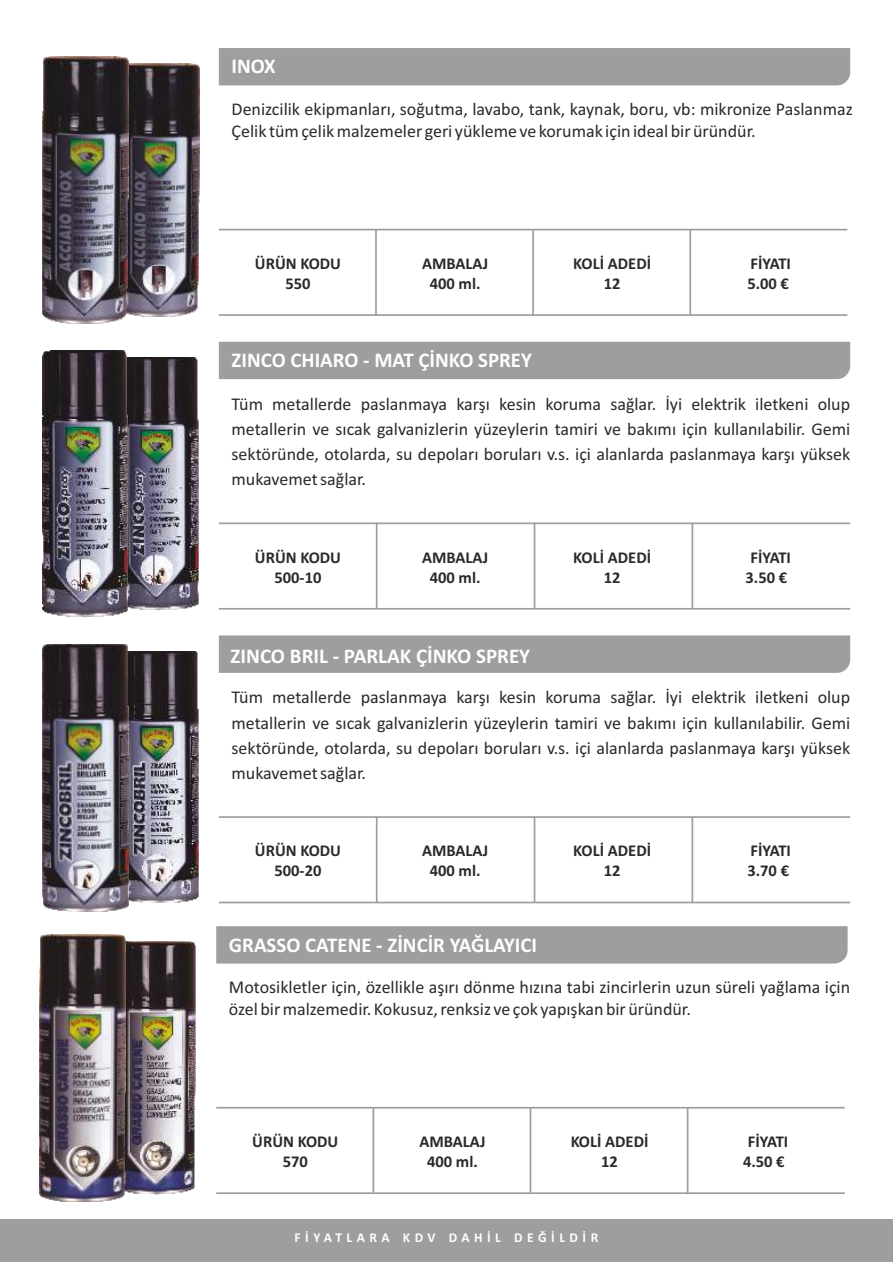
<style>
.page{position:relative;width:893px;height:1263px;background:#fff}
.page>*{position:absolute;margin:0;border:0;box-sizing:border-box;transform-origin:0 0}
.t1{font:700 21px "Calibri";color:#fefefe}
.t2{font:18px/25.2px "Calibri";color:#2b2a29}
.t3{font:700 16.5px/20.1px "Calibri";color:#2b2a29;text-align:center}
.t4{font:700 13.5px "Calibri";letter-spacing:.335em;color:#fefefe}
</style>
<div class="page">
<img style="left:128px;top:651px;width:71px;height:253px">
<img style="left:128px;top:357px;width:71px;height:253px">
<img style="left:128px;top:64px;width:71px;height:252px">
<div style="left:219px;top:48px;width:631px;height:37px;background:#9d9e9e"></div>
<div style="left:219px;top:342px;width:631px;height:37px;background:#9d9e9e"></div>
<div style="left:219px;top:635px;width:631px;height:38px;background:#9d9e9e"></div>
<div style="left:0;top:1219px;width:893px;height:43px;background:#9d9e9e"></div>
<hr style="left:219px;top:522px;width:631px;height:2px;background:#9d9e9e">
<hr style="left:219px;top:816px;width:631px;height:2px;background:#9d9e9e">
<hr style="left:219px;top:229px;width:628px;height:1px;background:#9d9e9e">
<hr style="left:375px;top:230px;width:2px;height:85px;background:#9d9e9e">
<hr style="left:532px;top:230px;width:2px;height:85px;background:#9d9e9e">
<hr style="left:689px;top:230px;width:2px;height:85px;background:#9d9e9e">
<hr style="left:219px;top:314px;width:628px;height:2px;background:#9d9e9e">
<hr style="left:376px;top:523px;width:2px;height:86px;background:#9d9e9e">
<hr style="left:534px;top:523px;width:1px;height:86px;background:#9d9e9e">
<hr style="left:691px;top:523px;width:2px;height:86px;background:#9d9e9e">
<hr style="left:219px;top:608px;width:631px;height:2px;background:#9d9e9e">
<hr style="left:376px;top:817px;width:2px;height:85px;background:#9d9e9e">
<hr style="left:534px;top:817px;width:1px;height:85px;background:#9d9e9e">
<hr style="left:691px;top:817px;width:2px;height:85px;background:#9d9e9e">
<hr style="left:219px;top:902px;width:631px;height:1px;background:#9d9e9e">
<img style="left:42px;top:57px;width:86px;height:267px">
<img style="left:42px;top:350px;width:86px;height:267px">
<img style="left:42px;top:644px;width:86px;height:267px">
<img style="left:126px;top:942px;width:70px;height:252px">
<img style="left:40px;top:935px;width:86px;height:267px">
<div style="left:216px;top:926px;width:632px;height:37px;background:#9d9e9e"></div>
<hr style="left:216px;top:1107px;width:629px;height:1px;background:#9d9e9e">
<hr style="left:372px;top:1108px;width:2px;height:85px;background:#9d9e9e">
<hr style="left:530px;top:1108px;width:1px;height:85px;background:#9d9e9e">
<hr style="left:216px;top:1192px;width:629px;height:2px;background:#9d9e9e">
<hr style="left:687px;top:1108px;width:1px;height:85px;background:#9d9e9e">
<p class="t1" style="left:232px;top:58px;width:46px">INOX</p>
<p class="t2" style="left:232px;top:100px;width:623px;line-height:21.9px">Denizcilik ekipmanları, soğutma, lavabo, tank, kaynak, boru, vb: mikronize Paslanmaz<br>Çelik tüm çelik malzemeler geri yükleme ve korumak için ideal bir üründür.</p>
<p class="t3" style="left:255px;top:255px;width:88px">ÜRÜN KODU<br>550</p>
<p class="t3" style="left:422px;top:255px;width:68px">AMBALAJ<br>400 ml.</p>
<p class="t3" style="left:573px;top:255px;width:79px">KOLİ ADEDİ<br>12</p>
<p class="t3" style="left:747px;top:255px;width:45px;text-align:left">FİYATI<br>5.00 €</p>
<p class="t1" style="left:232px;top:351px;width:302px">ZINCO CHIARO - MAT ÇİNKO SPREY</p>
<p class="t2" style="left:232px;top:393px;width:620px;text-align:justify">Tüm metallerde paslanmaya karşı kesin koruma sağlar. İyi elektrik iletkeni olup metallerin ve sıcak galvanizlerin yüzeylerin tamiri ve bakımı için kullanılabilir. Gemi sektöründe, otolarda, su depoları boruları v.s. içi alanlarda paslanmaya karşı yüksek mukavemet sağlar.</p>
<p class="t3" style="left:255px;top:548px;width:88px">ÜRÜN KODU<br>500-10</p>
<p class="t3" style="left:422px;top:548px;width:68px">AMBALAJ<br>400 ml.</p>
<p class="t3" style="left:746px;top:548px;width:47px">FİYATI<br>3.50 €</p>
<p class="t3" style="left:573px;top:548px;width:79px">KOLİ ADEDİ<br>12</p>
<p class="t1" style="left:231px;top:647px;width:301px">ZINCO BRIL - PARLAK ÇİNKO SPREY</p>
<p class="t2" style="left:232px;top:686px;width:620px;text-align:justify">Tüm metallerde paslanmaya karşı kesin koruma sağlar. İyi elektrik iletkeni olup metallerin ve sıcak galvanizlerin yüzeylerin tamiri ve bakımı için kullanılabilir. Gemi sektöründe, otolarda, su depoları boruları v.s. içi alanlarda paslanmaya karşı yüksek mukavemet sağlar.</p>
<p class="t3" style="left:255px;top:842px;width:88px">ÜRÜN KODU<br>500-20</p>
<p class="t3" style="left:422px;top:842px;width:68px">AMBALAJ<br>400 ml.</p>
<p class="t3" style="left:747px;top:842px;width:45px;text-align:left">FİYATI<br>3.70 €</p>
<p class="t3" style="left:573px;top:842px;width:79px">KOLİ ADEDİ<br>12</p>
<p class="t1" style="left:229px;top:936px;width:310px">GRASSO CATENE - ZİNCİR YAĞLAYICI</p>
<p class="t2" style="left:229px;top:978px;width:623px;line-height:21.9px">Motosikletler için, özellikle aşırı dönme hızına tabi zincirlerin uzun süreli yağlama için özel bir malzemedir. Kokusuz, renksiz ve çok yapışkan bir üründür.</p>
<p class="t3" style="left:252px;top:1133px;width:88px">ÜRÜN KODU<br>570</p>
<p class="t3" style="left:419px;top:1133px;width:68px">AMBALAJ<br>400 ml.</p>
<p class="t3" style="left:571px;top:1133px;width:79px">KOLİ ADEDİ<br>12</p>
<p class="t3" style="left:743px;top:1133px;width:47px;text-align:left">FİYATI<br>4.50 €</p>
<p class="t4" style="left:294px;top:1232px;width:305px">FİYATLARA KDV DAHİL DEĞİLDİR</p>
</div>
